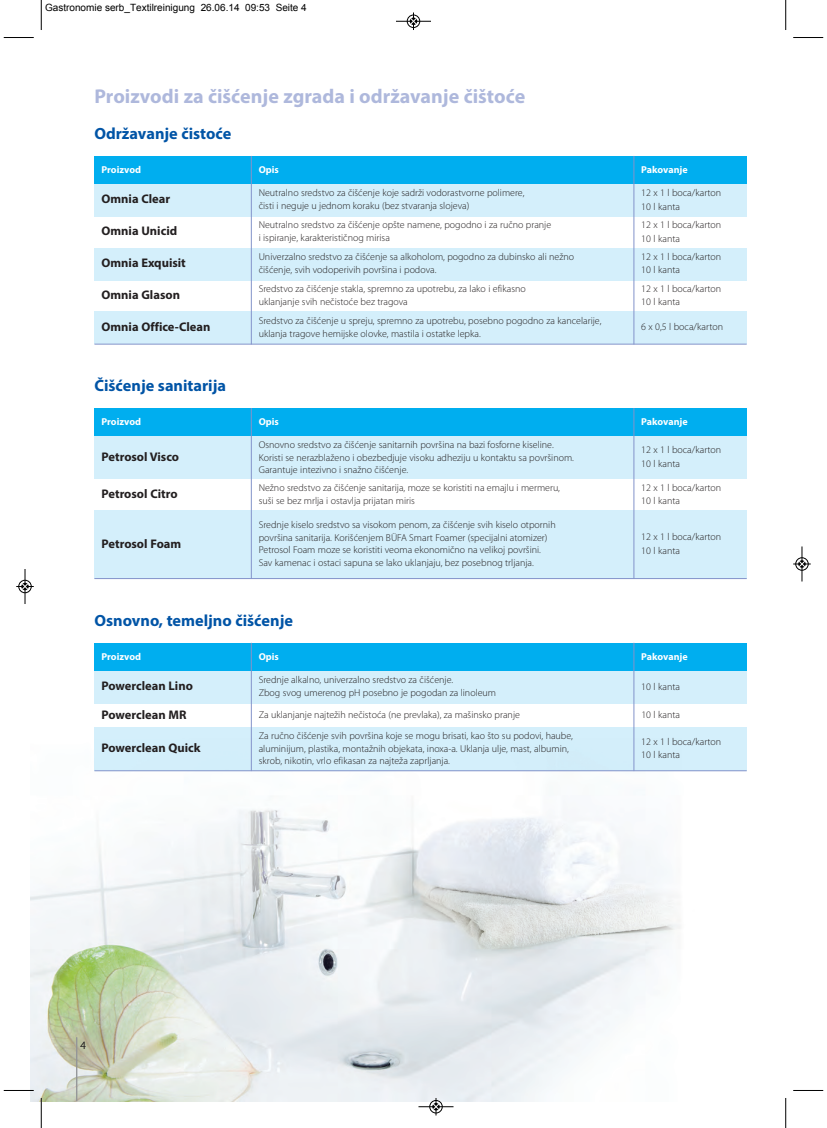
<style>
.page{position:relative;width:827px;height:1128px;background:#fff}
.page>*{position:absolute;margin:0;border:0;box-sizing:border-box;transform-origin:0 0}
.t1{font:700 20px "Myriad Pro";color:#aeb8dc}
.t2{font:700 16.25px "Myriad Pro";color:#0154a6}
.t3{font:700 12.5px "Myriad Pro";color:#231f20}
.t4{font:300 11.25px "Myriad Pro";color:#231f20}
.t5{font:300 10px/12.5px "Myriad Pro";color:#231f20}
.t6{font:700 10px "Myriad Pro";color:#fff}
.t7{font:10px "Arial";color:#000}
</style>
<div class="page">
<img style="left:31px;top:27px;width:756px;height:1073px">
<div style="left:94px;top:156px;width:157px;height:28px;background:#00aeef"></div>
<div style="left:251px;top:156px;width:383px;height:28px;background:#00aeef"></div>
<div style="left:634px;top:156px;width:112px;height:28px;background:#00aeef"></div>
<div style="left:94px;top:184px;width:652px;height:32px;background:#d4effb"></div>
<div style="left:94px;top:248px;width:652px;height:32px;background:#d4effb"></div>
<div style="left:94px;top:312px;width:652px;height:32px;background:#d4effb"></div>
<hr style="left:251px;top:156px;width:1px;height:188px;background:#8393ca">
<hr style="left:633px;top:156px;width:1px;height:188px;background:#8393ca">
<hr style="left:94px;top:344px;width:652px;height:1px;background:#8393ca">
<div style="left:94px;top:408px;width:157px;height:28px;background:#00aeef"></div>
<div style="left:251px;top:408px;width:383px;height:28px;background:#00aeef"></div>
<div style="left:634px;top:408px;width:112px;height:28px;background:#00aeef"></div>
<div style="left:94px;top:436px;width:652px;height:43px;background:#d4effb"></div>
<div style="left:94px;top:511px;width:652px;height:67px;background:#d4effb"></div>
<hr style="left:251px;top:408px;width:1px;height:171px;background:#8393ca">
<hr style="left:633px;top:408px;width:1px;height:171px;background:#8393ca">
<hr style="left:94px;top:578px;width:652px;height:1px;background:#8393ca">
<div style="left:94px;top:642px;width:157px;height:29px;background:#00aeef"></div>
<div style="left:251px;top:642px;width:383px;height:29px;background:#00aeef"></div>
<div style="left:634px;top:642px;width:112px;height:29px;background:#00aeef"></div>
<div style="left:94px;top:671px;width:652px;height:32px;background:#d4effb"></div>
<div style="left:94px;top:728px;width:652px;height:42px;background:#d3effb"></div>
<hr style="left:251px;top:642px;width:1px;height:129px;background:#8393ca">
<hr style="left:633px;top:642px;width:1px;height:129px;background:#8393ca">
<hr style="left:94px;top:770px;width:652px;height:1px;background:#8393ca">
<hr style="left:76px;top:1037px;width:1px;height:63px;background:#939598">
<hr style="left:4px;top:1089px;width:30px;height:1px;background:#fff">
<hr style="left:41px;top:0;width:1px;height:30px;background:#000">
<hr style="left:4px;top:37px;width:30px;height:1px;background:#000">
<hr style="left:785px;top:0;width:1px;height:30px;background:#000">
<hr style="left:793px;top:37px;width:30px;height:1px;background:#000">
<hr style="left:41px;top:1097px;width:1px;height:30px;background:#000">
<hr style="left:4px;top:1090px;width:30px;height:1px;background:#000">
<hr style="left:785px;top:1097px;width:1px;height:30px;background:#000">
<hr style="left:793px;top:1090px;width:30px;height:1px;background:#000">
<hr style="left:396px;top:21px;width:35px;height:1px;background:#000">
<div style="left:407px;top:15px;width:13px;height:13px;border:1px solid #000;border-radius:50%"></div>
<div style="left:410px;top:18px;width:7px;height:7px;background:#000;border-radius:50%"></div>
<svg style="left:410px;top:12px;width:6px;height:18px"></svg>
<div style="left:429px;top:1099px;width:13px;height:14px;border:1px solid #fff;border-radius:50%"></div>
<hr style="left:418px;top:1106px;width:35px;height:1px;background:#000">
<div style="left:429px;top:1100px;width:13px;height:13px;border:1px solid #000;border-radius:50%"></div>
<svg style="left:433px;top:1097px;width:6px;height:18px"></svg>
<div style="left:18px;top:580px;width:14px;height:13px;border:1px solid #fff;border-radius:50%"></div>
<hr style="left:25px;top:569px;width:1px;height:35px;background:#000">
<div style="left:19px;top:580px;width:12px;height:13px;border:1px solid #000;border-radius:50%"></div>
<svg style="left:16px;top:583px;width:18px;height:6px"></svg>
<hr style="left:801px;top:546px;width:1px;height:35px;background:#000">
<div style="left:795px;top:557px;width:13px;height:13px;border:1px solid #000;border-radius:50%"></div>
<svg style="left:793px;top:560px;width:17px;height:7px"></svg>
<p class="t7" style="left:45px;top:1px;width:263px">Gastronomie serb_Textilreinigung 26.06.14 09:53 Seite 4</p>
<h1 class="t1" style="left:94px;top:84px;width:432px">Proizvodi za čišćenje zgrada i održavanje čištoće</h1>
<h2 class="t2" style="left:94px;top:123px;width:138px">Održavanje čistoće</h2>
<p class="t6" style="left:101px;top:163px;width:41px">Proizvod</p>
<p class="t6" style="left:259px;top:163px;width:22px">Opis</p>
<p class="t6" style="left:641px;top:163px;width:48px">Pakovanje</p>
<p class="t3" style="left:101px;top:191px;width:70px">Omnia Clear</p>
<p class="t5" style="left:259px;top:188px;width:267px">Neutralno sredstvo za čišćenje koje sadrži vodorastvorne polimere, čisti i neguje u jednom koraku (bez stvaranja slojeva)</p>
<p class="t5" style="left:641px;top:186px;width:81px;line-height:13.8px">12 x 1 l boca/karton<br>10 l kanta</p>
<p class="t3" style="left:101px;top:223px;width:77px">Omnia Unicid</p>
<p class="t5" style="left:259px;top:220px;width:294px">Neutralno sredstvo za čišćenje opšte namene, pogodno i za ručno pranje i ispiranje, karakterističnog mirisa</p>
<p class="t5" style="left:641px;top:218px;width:81px;line-height:13.8px">12 x 1 l boca/karton<br>10 l kanta</p>
<p class="t3" style="left:101px;top:255px;width:86px">Omnia Exquisit</p>
<p class="t5" style="left:259px;top:251px;width:317px">Univerzalno sredstvo za čišćenje sa alkoholom, pogodno za dubinsko ali nežno čišćenje, svih vodoperivih površina i podova.</p>
<p class="t5" style="left:641px;top:250px;width:81px;line-height:13.8px">12 x 1 l boca/karton<br>10 l kanta</p>
<p class="t3" style="left:101px;top:287px;width:80px">Omnia Glason</p>
<p class="t5" style="left:259px;top:283px;width:268px">Sredstvo za čišćenje stakla, spremno za upotrebu, za lako i efikasno uklanjanje svih nečistoće bez tragova</p>
<p class="t5" style="left:641px;top:282px;width:81px;line-height:13.8px">12 x 1 l boca/karton<br>10 l kanta</p>
<p class="t3" style="left:101px;top:318px;width:110px">Omnia Office-Clean</p>
<p class="t5" style="left:259px;top:315px;width:344px">Sredstvo za čišćenje u spreju, spremno za upotrebu, posebno pogodno za kancelarije, uklanja tragove hemijske olovke, mastila i ostatke lepka.</p>
<p class="t5" style="left:641px;top:321px;width:83px">6 x 0,5 l boca/karton</p>
<h2 class="t2" style="left:94px;top:375px;width:133px">Čišćenje sanitarija</h2>
<p class="t6" style="left:101px;top:415px;width:41px">Proizvod</p>
<p class="t6" style="left:259px;top:415px;width:22px">Opis</p>
<p class="t6" style="left:641px;top:415px;width:48px">Pakovanje</p>
<p class="t3" style="left:101px;top:448px;width:79px">Petrosol Visco</p>
<p class="t5" style="left:259px;top:439px;width:317px">Osnovno sredstvo za čišćenje sanitarnih površina na bazi fosforne kiseline.<br>Koristi se nerazblaženo i obezbedjuje visoku adheziju u kontaktu sa površinom.<br>Garantuje intezivno i snažno čišćenje.</p>
<p class="t5" style="left:641px;top:444px;width:81px;line-height:13.8px">12 x 1 l boca/karton<br>10 l kanta</p>
<p class="t3" style="left:101px;top:485px;width:78px">Petrosol Citro</p>
<p class="t5" style="left:259px;top:482px;width:303px">Nežno sredstvo za čišćenje sanitarija, moze se koristiti na emajlu i mermeru, suši se bez mrlja i ostavlja prijatan miris</p>
<p class="t5" style="left:641px;top:481px;width:81px;line-height:13.8px">12 x 1 l boca/karton<br>10 l kanta</p>
<p class="t3" style="left:101px;top:535px;width:81px">Petrosol Foam</p>
<p class="t5" style="left:259px;top:519px;width:298px">Srednje kiselo sredstvo sa visokom penom, za čišćenje svih kiselo otpornih površina sanitarija. Korišćenjem BÜFA Smart Foamer (specijalni atomizer)<br>Petrosol Foam moze se koristiti veoma ekonomično na velikoj površini.<br>Sav kamenac i ostaci sapuna se lako uklanjaju, bez posebnog trljanja.</p>
<p class="t5" style="left:641px;top:531px;width:81px;line-height:13.8px">12 x 1 l boca/karton<br>10 l kanta</p>
<h2 class="t2" style="left:94px;top:609px;width:200px">Osnovno, temeljno čišćenje</h2>
<p class="t6" style="left:101px;top:650px;width:41px">Proizvod</p>
<p class="t6" style="left:259px;top:650px;width:22px">Opis</p>
<p class="t6" style="left:641px;top:650px;width:48px">Pakovanje</p>
<p class="t3" style="left:101px;top:678px;width:93px">Powerclean Lino</p>
<p class="t5" style="left:259px;top:674px;width:239px">Srednje alkalno, univerzalno sredstvo za čišćenje.<br>Zbog svog umerenog pH posebno je pogodan za linoleum</p>
<p class="t5" style="left:641px;top:680px;width:40px">10 l kanta</p>
<p class="t3" style="left:101px;top:706px;width:86px">Powerclean MR</p>
<p class="t5" style="left:259px;top:709px;width:263px">Za uklanjanje najtežih nečistoća (ne prevlaka), za mašinsko pranje</p>
<p class="t5" style="left:641px;top:709px;width:40px">10 l kanta</p>
<p class="t3" style="left:101px;top:740px;width:101px">Powerclean Quick</p>
<p class="t5" style="left:259px;top:730px;width:316px">Za ručno čišćenje svih površina koje se mogu brisati, kao što su podovi, haube, aluminijum, plastika, montažnih objekata, inoxa-a. Uklanja ulje, mast, albumin, skrob, nikotin, vrlo efikasan za najteža zaprljanja.</p>
<p class="t5" style="left:641px;top:736px;width:81px">12 x 1 l boca/karton<br>10 l kanta</p>
<p class="t4" style="left:80px;top:1040px;width:7px">4</p>
</div>
